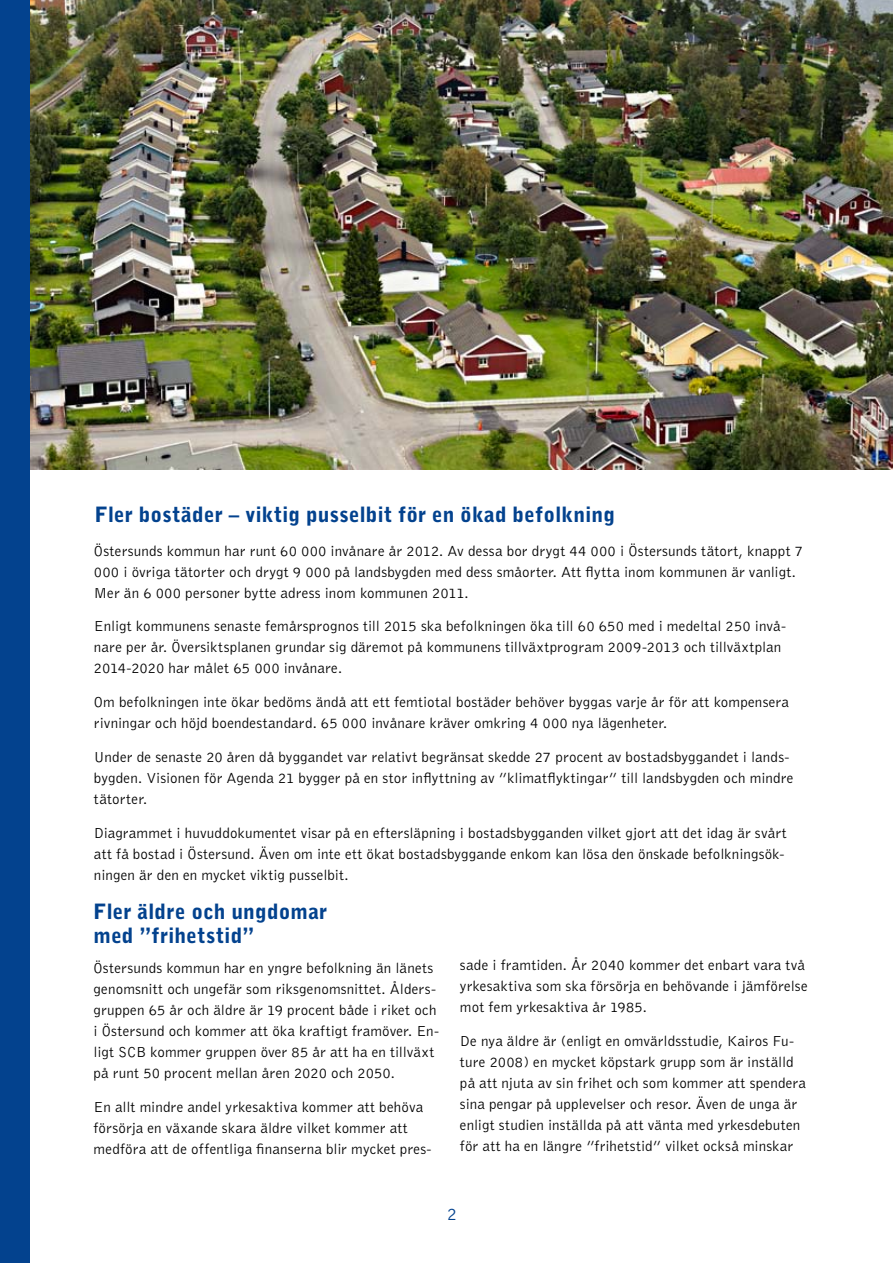
<style>
.page{position:relative;width:893px;height:1263px;background:#fff}
.page>*{position:absolute;margin:0;border:0;box-sizing:border-box;transform-origin:0 0}
.t1{font:900 21px/24px "Bell Gothic";letter-spacing:.01em;color:#03428e}
.t2{font:300 18px "Bell Gothic";color:#03428e}
.t3{font:300 15px/21px "Bell Gothic";letter-spacing:.01em;color:#000}
</style>
<div class="page">
<img style="left:30px;top:0;width:863px;height:470px">
<div style="left:0;top:0;width:30px;height:1263px;background:#03428e"></div>
<h1 class="t1" style="left:95px;top:502px;width:522px">Fler bostäder – viktig pusselbit för en ökad befolkning</h1>
<p class="t3" style="left:94px;top:540px;width:711px">Östersunds kommun har runt 60 000 invånare år 2012. Av dessa bor drygt 44 000 i Östersunds tätort, knappt 7<br>000 i övriga tätorter och drygt 9 000 på landsbygden med dess småorter. Att flytta inom kommunen är vanligt.<br>Mer än 6 000 personer bytte adress inom kommunen 2011.</p>
<p class="t3" style="left:94px;top:616px;width:694px">Enligt kommunens senaste femårsprognos till 2015 ska befolkningen öka till 60 650 med i medeltal 250 invå&shy;nare per år. Översiktsplanen grundar sig däremot på kommunens tillväxtprogram 2009-2013 och tillväxtplan<br>2014-2020 har målet 65 000 invånare.</p>
<p class="t3" style="left:94px;top:692px;width:696px">Om befolkningen inte ökar bedöms ändå att ett femtiotal bostäder behöver byggas varje år för att kompensera rivningar och höjd boendestandard. 65 000 invånare kräver omkring 4 000 nya lägenheter.</p>
<p class="t3" style="left:94px;top:747px;width:701px">Under de senaste 20 åren då byggandet var relativt begränsat skedde 27 procent av bostadsbyggandet i lands&shy;bygden. Visionen för Agenda 21 bygger på en stor inflyttning av ”klimatflyktingar” till landsbygden och mindre tätorter.</p>
<p class="t3" style="left:94px;top:822px;width:694px">Diagrammet i huvuddokumentet visar på en eftersläpning i bostadsbygganden vilket gjort att det idag är svårt att få bostad i Östersund. Även om inte ett ökat bostadsbyggande enkom kan lösa den önskade befolkningsök&shy;ningen är den en mycket viktig pusselbit.</p>
<h1 class="t1" style="left:94px;top:900px;width:235px">Fler äldre och ungdomar med ”frihetstid”</h1>
<p class="t3" style="left:94px;top:958px;width:347px">Östersunds kommun har en yngre befolkning än länets genomsnitt och ungefär som riksgenomsnittet. Ålders&shy;gruppen 65 år och äldre är 19 procent både i riket och i Östersund och kommer att öka kraftigt framöver. En&shy;ligt SCB kommer gruppen över 85 år att ha en tillväxt på runt 50 procent mellan åren 2020 och 2050.</p>
<p class="t3" style="left:94px;top:1096px;width:340px">En allt mindre andel yrkesaktiva kommer att behöva försörja en växande skara äldre vilket kommer att medföra att de offentliga finanserna blir mycket pres-</p>
<p class="t3" style="left:460px;top:955px;width:349px">sade i framtiden. År 2040 kommer det enbart vara två yrkesaktiva som ska försörja en behövande i jämförelse mot fem yrkesaktiva år 1985.</p>
<p class="t3" style="left:460px;top:1031px;width:347px">De nya äldre är (enligt en omvärldsstudie, Kairos Fu&shy;ture 2008) en mycket köpstark grupp som är inställd på att njuta av sin frihet och som kommer att spendera sina pengar på upplevelser och resor. Även de unga är enligt studien inställda på att vänta med yrkesdebuten för att ha en längre ”frihetstid” vilket också minskar</p>
<p class="t2" style="left:447px;top:1204px;width:12px">2</p>
</div>
